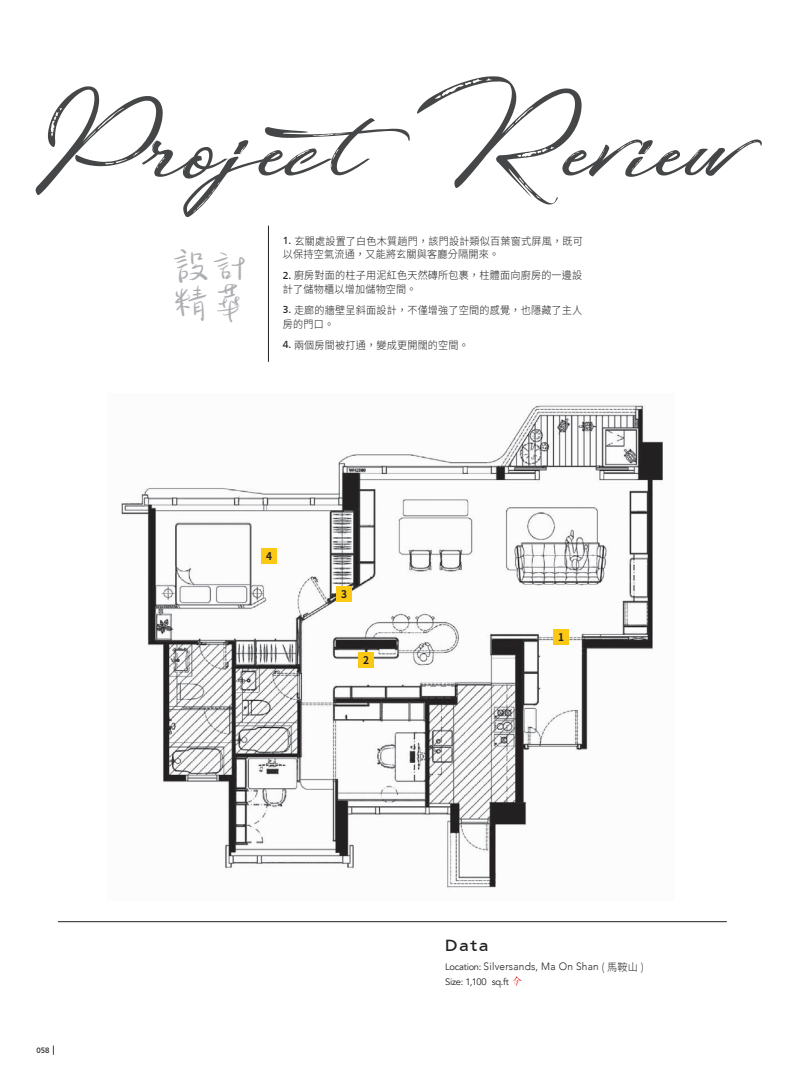
<style>
.page{position:relative;width:798px;height:1081px;background:#fff}
.page>*{position:absolute;margin:0;border:0;box-sizing:border-box;transform-origin:0 0}
.t1{font:101.5px "Fortunates December";letter-spacing:.01em;color:#454647;scale:.9 1}
.t2{font:37.5px/37.5px "Oz Caramel";color:#aeafb3}
.t3{font:16.75px "Frutiger";color:#231f20;scale:1.11 1}
.t4{font:300 10.62px/13.8px "Noto Sans CJ Ktc";letter-spacing:.02em;color:#231f20;scale:.95 1}
.t5{font:300 10.62px "Avenir";letter-spacing:.02em;color:#231f20;scale:.95 1}
.t6{font:700 10.62px "Noto Sans CJ Ktc";color:#231f20;scale:.95 1}
.t7{font:9.38px "Avenir";letter-spacing:-.025em;color:#231f20}
.t8{font:8.12px "Frutiger";color:#231f20}
.s1{font-family:"Frutiger";font-weight:400}
.s2{font-weight:400;font-size:9.38px}
.s3{font-family:"Noto Sans CJ Ktc"}
</style>
<div class="page">
<img style="left:121px;top:405px;width:542px;height:483px">
<hr style="left:268px;top:226px;width:1px;height:136px;background:#231f20">
<div style="left:358px;top:652px;width:15px;height:16px;background:#fbc816"></div>
<div style="left:336px;top:586px;width:15px;height:15px;background:#fbc816"></div>
<div style="left:261px;top:548px;width:15px;height:15px;background:#fbc816"></div>
<hr style="left:58px;top:921px;width:668px;height:1px;background:#231f20">
<svg style="left:512px;top:976px;width:9px;height:9px"></svg>
<div style="left:553px;top:629px;width:15px;height:16px;background:#fbc816"></div>
<h1 class="t1" style="left:30px;top:81px;width:799px">ProjectReview</h1>
<p class="t4" style="left:283px;top:234px;width:317px"><span class="s1">1.</span> 玄關處設置了白色木質趟門，該門設計類似百葉窗式屏風，既可以保持空氣流通，又能將玄關與客廳分隔開來。</p>
<p class="t4" style="left:283px;top:269px;width:316px"><span class="s1">2.</span> 廚房對面的柱子用泥紅色天然磚所包裹，柱體面向廚房的一邊設計了儲物櫃以增加儲物空間。</p>
<p class="t4" style="left:283px;top:303px;width:316px"><span class="s1">3.</span> 走廊的牆壁呈斜面設計，不僅增強了空間的感覺，也隱藏了主人房的門口。</p>
<p class="t4" style="left:283px;top:338px;width:197px"><span class="s1">4.</span> 兩個房間被打通，變成更開闊的空間。</p>
<h2 class="t2" style="left:173px;top:251px;width:75px">設計精華</h2>
<p class="t8" style="left:36px;top:1045px;width:15px">058</p>
<p class="t6" style="left:266px;top:550px;width:8px">4</p>
<p class="t6" style="left:341px;top:587px;width:8px">3</p>
<p class="t6" style="left:363px;top:654px;width:8px">2</p>
<p class="t6" style="left:558px;top:631px;width:8px">1</p>
<h3 class="t3" style="left:444px;top:936px;width:41px">Data</h3>
<p class="t5" style="left:445px;top:960px;width:211px"><span class="s2">Location:</span> Silversands, Ma On Shan <span class="s3">( 馬鞍山 )</span></p>
<p class="t7" style="left:445px;top:976px;width:65px">Size: 1,100 sq.ft</p>
</div>
